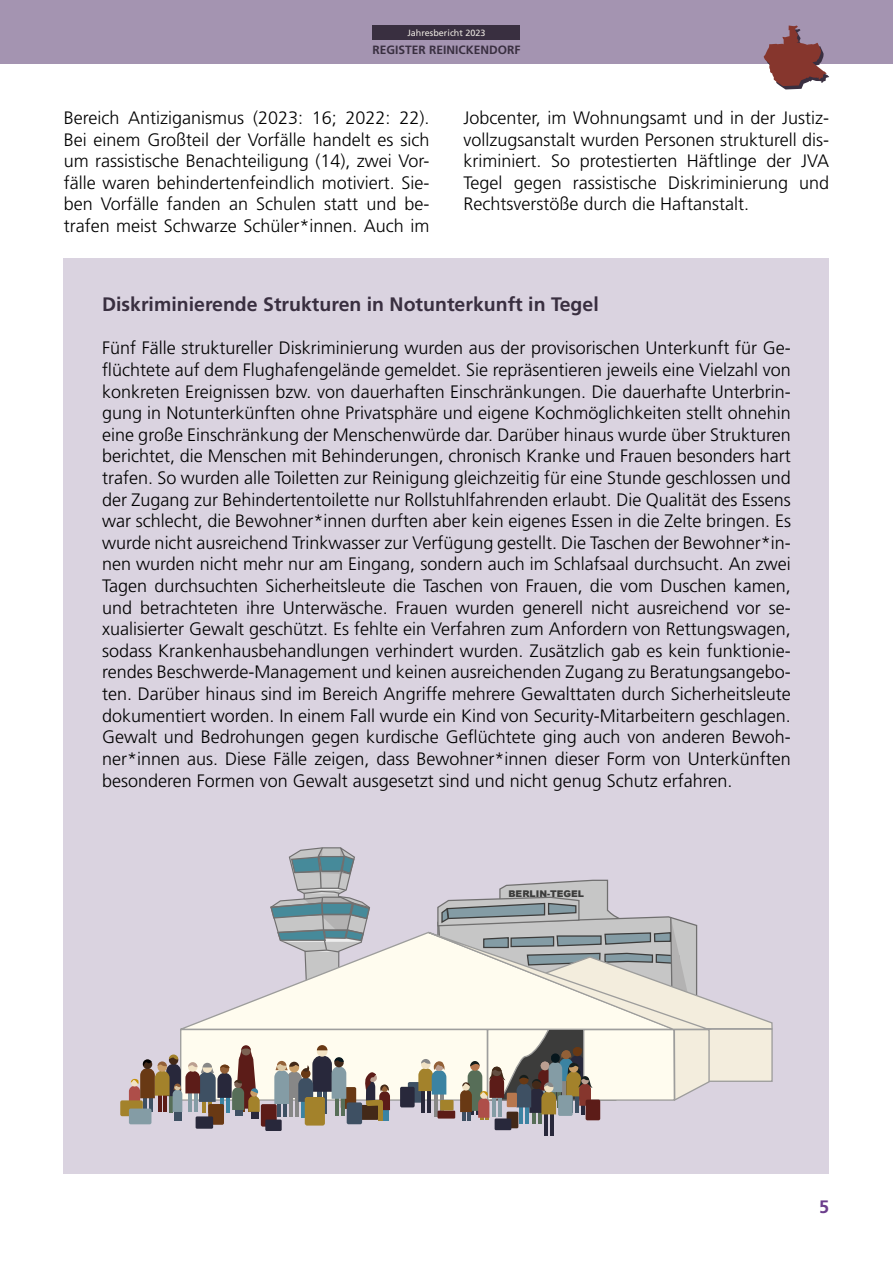
<style>
.page{position:relative;width:893px;height:1263px;background:#fff}
.page>*{position:absolute;margin:0;border:0;box-sizing:border-box;transform-origin:0 0}
.Fließtext_Block{font:700 19.5px "Frutiger LT Std";color:#392f40}
.Fließtext_Block-2{font:300 18px/21.6px "Frutiger LT Std";color:#000;text-align:justify}
.t1{font:700 18px "Frutiger LT Std";color:#6b3d8c}
.t2{font:700 12px "Frutiger LT Std";color:#392f40}
.t3{font:900 9.3px "Arial";color:#3c3c3b}
.t4{font:9px "Frutiger LT Std";color:#eae6df}
</style>
<div class="page">
<div style="left:0;top:0;width:893px;height:64px;background:#a494b1"></div>
<svg style="left:764px;top:26px;width:65px;height:63px"></svg>
<div style="left:373px;top:26px;width:147px;height:14px;background:#392f40"></div>
<div style="left:64px;top:258px;width:765px;height:916px;background:#dad3e0"></div>
<svg style="left:270px;top:847px;width:100px;height:84px"></svg>
<div style="left:180px;top:1029px;width:308px;height:72px;background:#fffcef;border:1px solid #9d9d9c"></div>
<div style="left:341px;top:1087px;width:15px;height:22px;background:#693914;border-radius:2px"></div>
<svg style="left:180px;top:931px;width:225px;height:100px"></svg>
<hr style="left:289px;top:1097px;width:4px;height:20px;background:#878787">
<hr style="left:295px;top:1097px;width:4px;height:20px;background:#878787">
<hr style="left:323px;top:1090px;width:4px;height:24px;background:#3e5063">
<svg style="left:317px;top:1046px;width:10px;height:11px"></svg>
<svg style="left:317px;top:1045px;width:10px;height:5px"></svg>
<hr style="left:277px;top:1098px;width:4px;height:19px;background:#3e5063">
<hr style="left:283px;top:1098px;width:3px;height:19px;background:#3e5063">
<hr style="left:381px;top:1107px;width:4px;height:14px;background:#3b83a2">
<hr style="left:385px;top:1107px;width:4px;height:14px;background:#3b83a2">
<hr style="left:532px;top:1105px;width:4px;height:19px;background:#576e58">
<hr style="left:538px;top:1105px;width:3px;height:19px;background:#576e58">
<hr style="left:481px;top:1106px;width:3px;height:14px;background:#a3822b">
<hr style="left:485px;top:1106px;width:3px;height:14px;background:#a3822b">
<hr style="left:519px;top:1105px;width:4px;height:19px;background:#3b83a2">
<hr style="left:525px;top:1105px;width:4px;height:19px;background:#3b83a2">
<svg style="left:301px;top:1104px;width:4px;height:14px"></svg>
<hr style="left:463px;top:1107px;width:3px;height:14px;background:#3e5063">
<hr style="left:467px;top:1107px;width:3px;height:14px;background:#3e5063">
<hr style="left:335px;top:1097px;width:4px;height:19px;background:#576e58">
<hr style="left:341px;top:1097px;width:3px;height:19px;background:#576e58">
<svg style="left:274px;top:1056px;width:72px;height:48px"></svg>
<div style="left:357px;top:1105px;width:22px;height:15px;background:#432918;border-radius:2px"></div>
<div style="left:507px;top:1111px;width:11px;height:17px;background:#432918"></div>
<div style="left:495px;top:1118px;width:16px;height:12px;background:#28283b"></div>
<div style="left:208px;top:1104px;width:16px;height:21px;background:#693914;border-radius:2px"></div>
<div style="left:261px;top:1104px;width:16px;height:22px;background:#5c1c18;border-radius:2px"></div>
<div style="left:120px;top:1100px;width:23px;height:16px;background:#a3822b;border-radius:2px"></div>
<div style="left:129px;top:1108px;width:22px;height:16px;background:#849ca5;border-radius:2px"></div>
<div style="left:196px;top:1116px;width:17px;height:13px;background:#28283b"></div>
<div style="left:586px;top:1099px;width:14px;height:21px;background:#5c1c18;border-radius:2px"></div>
<div style="left:347px;top:1102px;width:15px;height:22px;background:#3e5063;border-radius:2px"></div>
<div style="left:400px;top:1087px;width:15px;height:20px;background:#28283b;border-radius:2px"></div>
<div style="left:305px;top:1097px;width:20px;height:28px;background:#a3822b;border-radius:2px"></div>
<div style="left:265px;top:1119px;width:17px;height:12px;background:#28283b"></div>
<hr style="left:379px;top:1104px;width:4px;height:17px;background:#a3822b">
<svg style="left:364px;top:1072px;width:26px;height:38px"></svg>
<hr style="left:544px;top:1112px;width:4px;height:23px;background:#28283b">
<hr style="left:550px;top:1112px;width:3px;height:23px;background:#28283b">
<hr style="left:174px;top:1108px;width:4px;height:12px;background:#3e5063">
<hr style="left:178px;top:1108px;width:4px;height:12px;background:#3e5063">
<svg style="left:129px;top:1045px;width:131px;height:73px"></svg>
<svg style="left:405px;top:879px;width:368px;height:239px"></svg>
<p class="t4" style="left:407px;top:28px;width:80px">Jahresbericht 2023</p>
<p class="t2" style="left:372px;top:42px;width:150px">REGISTER REINICKENDORF</p>
<p class="Fließtext_Block-2" style="left:64px;top:107px;width:367px">Bereich Antiziganismus (2023: 16; 2022: 22).<br>Bei einem Großteil der Vorfälle handelt es sich um rassistische Benachteiligung (14), zwei Vor&shy;fälle waren behindertenfeindlich motiviert. Sie&shy;ben Vorfälle fanden an Schulen statt und be&shy;trafen meist Schwarze Schüler*innen. Auch im</p>
<p class="Fließtext_Block-2" style="left:463px;top:107px;width:367px">Jobcenter, im Wohnungsamt und in der Justiz&shy;vollzugsanstalt wurden Personen strukturell dis&shy;kriminiert. So protestierten Häftlinge der JVA Tegel gegen rassistische Diskriminierung und Rechtsverstöße durch die Haftanstalt.</p>
<p class="Fließtext_Block" style="left:102px;top:293px;width:498px">Diskriminierende Strukturen in Notunterkunft in Tegel</p>
<p class="Fließtext_Block-2" style="left:102px;top:338px;width:690px">Fünf Fälle struktureller Diskriminierung wurden aus der provisorischen Unterkunft für Ge&shy;flüchtete auf dem Flughafengelände gemeldet. Sie repräsentieren jeweils eine Vielzahl von konkreten Ereignissen bzw. von dauerhaften Einschränkungen. Die dauerhafte Unterbrin&shy;gung in Notunterkünften ohne Privatsphäre und eigene Kochmöglichkeiten stellt ohnehin eine große Einschränkung der Menschenwürde dar. Darüber hinaus wurde über Strukturen berichtet, die Menschen mit Behinderungen, chronisch Kranke und Frauen besonders hart trafen. So wurden alle Toiletten zur Reinigung gleichzeitig für eine Stunde geschlossen und der Zugang zur Behindertentoilette nur Rollstuhlfahrenden erlaubt. Die Qualität des Essens war schlecht, die Bewohner*innen durften aber kein eigenes Essen in die Zelte bringen. Es wurde nicht ausreichend Trinkwasser zur Verfügung gestellt. Die Taschen der Bewohner*in&shy;nen wurden nicht mehr nur am Eingang, sondern auch im Schlafsaal durchsucht. An zwei Tagen durchsuchten Sicherheitsleute die Taschen von Frauen, die vom Duschen kamen, und betrachteten ihre Unterwäsche. Frauen wurden generell nicht ausreichend vor se&shy;xualisierter Gewalt geschützt. Es fehlte ein Verfahren zum Anfordern von Rettungswagen, sodass Krankenhausbehandlungen verhindert wurden. Zusätzlich gab es kein funktionie&shy;rendes Beschwerde-Management und keinen ausreichenden Zugang zu Beratungsangebo&shy;ten. Darüber hinaus sind im Bereich Angriffe mehrere Gewalttaten durch Sicherheitsleute dokumentiert worden. In einem Fall wurde ein Kind von Security-Mitarbeitern geschlagen.<br>Gewalt und Bedrohungen gegen kurdische Geflüchtete ging auch von anderen Bewoh&shy;ner*innen aus. Diese Fälle zeigen, dass Bewohner*innen dieser Form von Unterkünften besonderen Formen von Gewalt ausgesetzt sind und nicht genug Schutz erfahren.</p>
<p class="t3" style="left:508px;top:887px;width:77px">BERLIN-TEGEL</p>
<p class="t1" style="left:819px;top:1196px;width:12px">5</p>
</div>
